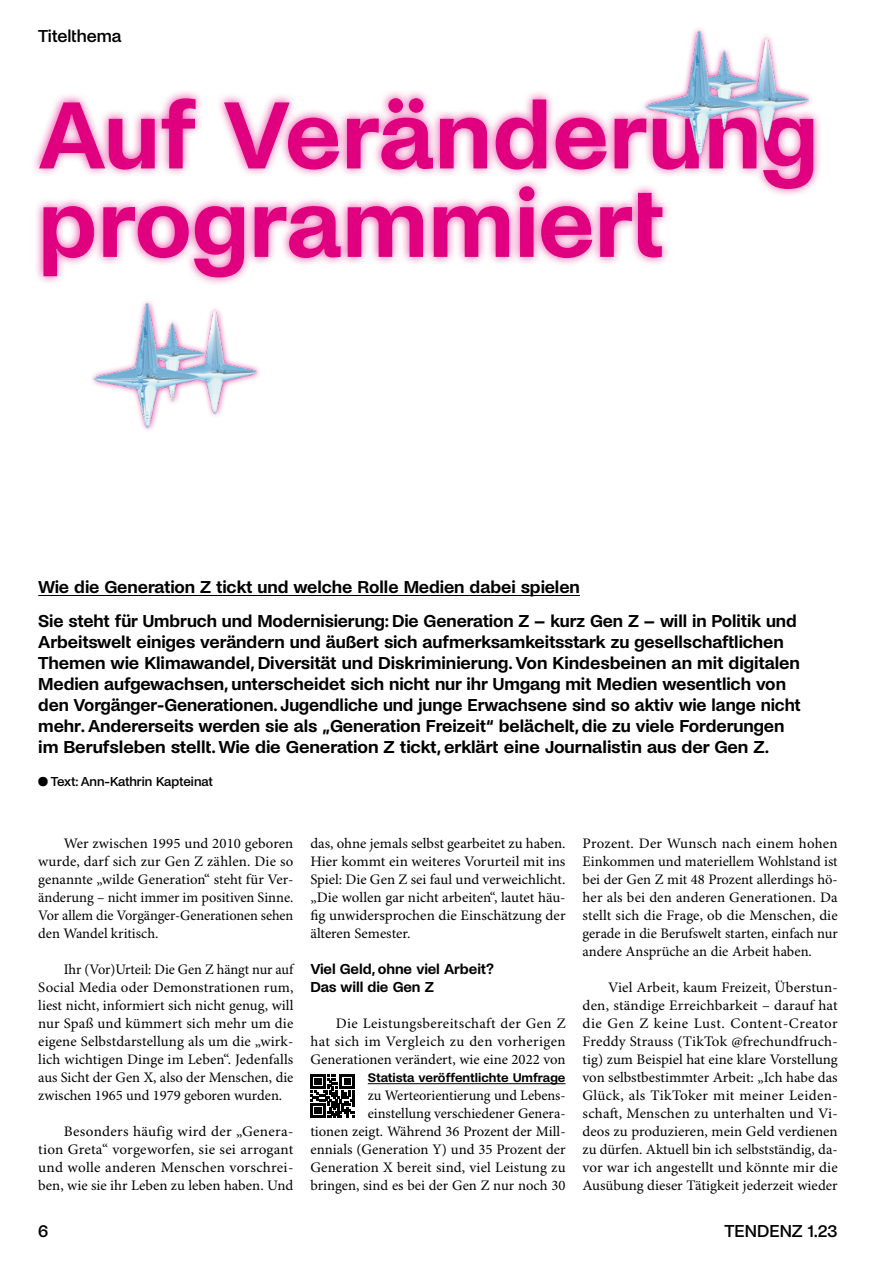
<style>
.page{position:relative;width:893px;height:1263px;background:#fff}
.page>*{position:absolute;margin:0;border:0;box-sizing:border-box;transform-origin:0 0}
.t1{font:600 99.15px/88.5px "Noi Grotesk";letter-spacing:.005em;color:#e0007f}
.t2{font:600 18px/21px "Noi Grotesk";letter-spacing:-.005em;color:#000}
.t3{font:500 18px "Noi Grotesk";color:#000}
.t4{font:600 15px/18px "Noi Grotesk";letter-spacing:-.01em;color:#000}
.t5{font:14.55px/18px "Minion Pro";color:#000;text-align:justify}
.t6{font:14.55px/18px "Minion Pro";color:#000;text-align:justify;scale:1.04 1}
.t7{font:500 13.5px "Noi Grotesk";letter-spacing:-.01em;color:#000}
.t8{font:600 13.05px "Noi Grotesk";letter-spacing:-.005em;color:#000}
</style>
<div class="page">
<hr style="left:368px;top:1083px;width:198px;height:1px;background:#000">
<svg style="left:311px;top:1074px;width:43px;height:44px"></svg>
<div style="left:31px;top:89px;width:792px;height:198px;background:#e0007f;opacity:.75"></div>
<hr style="left:38px;top:595px;width:542px;height:1px;background:#000">
<div style="left:640px;top:25px;width:174px;height:136px;background:#e0007f;opacity:.75"></div>
<img style="left:640px;top:25px;width:170px;height:142px">
<img style="left:92px;top:301px;width:166px;height:130px">
<p class="t3" style="left:38px;top:26px;width:85px">Titelthema</p>
<h1 class="t1" style="left:38px;top:93px;width:781px">Auf Veränderung programmiert</h1>
<p class="t2" style="left:38px;top:577px;width:543px">Wie die Generation Z tickt und welche Rolle Medien dabei spielen</p>
<p class="t2" style="left:38px;top:610px;width:764px">Sie steht für Umbruch und Modernisierung: Die Generation Z – kurz Gen Z – will in Politik und Arbeitswelt einiges verändern und äußert sich aufmerksamkeitsstark zu gesellschaftlichen Themen wie Klimawandel, Diversität und Diskriminierung. Von Kindesbeinen an mit digitalen Medien aufgewachsen, unterscheidet sich nicht nur ihr Umgang mit Medien wesentlich von den Vorgänger-Generationen. Jugendliche und junge Erwachsene sind so aktiv wie lange nicht mehr. Andererseits werden sie als „Generation Freizeit“ belächelt, die zu viele Forderungen im Berufsleben stellt. Wie die Generation Z tickt, erklärt eine Journalistin aus der Gen Z.</p>
<p class="t7" style="left:51px;top:774px;width:164px">Text: Ann-Kathrin Kapteinat</p>
<p class="t5" style="left:38px;top:835px;width:257px;text-indent:26px">Wer zwischen 1995 und 2010 geboren wurde, darf sich zur Gen Z zählen. Die so genannte „wilde Generation“ steht für Ver&shy;änderung – nicht immer im positiven Sinne.<br>Vor allem die Vorgänger-Generationen sehen den Wandel kritisch.</p>
<p class="t5" style="left:38px;top:961px;width:257px;text-indent:26px">Ihr (Vor)Urteil: Die Gen Z hängt nur auf Social Media oder Demonstrationen rum, liest nicht, informiert sich nicht genug, will nur Spaß und kümmert sich mehr um die eigene Selbstdarstellung als um die „wirk&shy;lich wichtigen Dinge im Leben“. Jedenfalls aus Sicht der Gen X, also der Menschen, die zwischen 1965 und 1979 geboren wurden.</p>
<p class="t6" style="left:38px;top:1123px;width:247px;text-indent:26px">Besonders häufig wird der „Genera&shy;tion Greta“ vorgeworfen, sie sei arrogant und wolle anderen Menschen vorschrei&shy;ben, wie sie ihr Leben zu leben haben. Und</p>
<p class="t5" style="left:310px;top:835px;width:257px">das, ohne jemals selbst gearbeitet zu haben.<br>Hier kommt ein weiteres Vorurteil mit ins Spiel: Die Gen Z sei faul und verweichlicht. „Die wollen gar nicht arbeiten“, lautet häu&shy;fig unwidersprochen die Einschätzung der älteren Semester.</p>
<p class="t4" style="left:310px;top:961px;width:185px">Viel Geld, ohne viel Arbeit?<br>Das will die Gen Z</p>
<p class="t5" style="left:310px;top:1015px;width:257px;text-indent:26px">Die Leistungsbereitschaft der Gen Z hat sich im Vergleich zu den vorherigen Generationen verändert, wie eine 2022 von</p>
<p class="t8" style="left:368px;top:1071px;width:199px">Statista veröffentlichte Umfrage</p>
<p class="t5" style="left:310px;top:1087px;width:257px;text-align:right">zu Werteorientierung und Lebens&shy;einstellung verschiedener Genera-<br>tionen zeigt. Während 36 Prozent der Mill&shy;ennials (Generation Y) und 35 Prozent der Generation X bereit sind, viel Leistung zu bringen, sind es bei der Gen Z nur noch 30</p>
<p class="t5" style="left:583px;top:835px;width:257px">Prozent. Der Wunsch nach einem hohen Einkommen und materiellem Wohlstand ist bei der Gen Z mit 48 Prozent allerdings hö&shy;her als bei den anderen Generationen. Da stellt sich die Frage, ob die Menschen, die gerade in die Berufswelt starten, einfach nur andere Ansprüche an die Arbeit haben.</p>
<p class="t5" style="left:583px;top:979px;width:257px;text-indent:26px">Viel Arbeit, kaum Freizeit, Überstun&shy;den, ständige Erreichbarkeit – darauf hat die Gen Z keine Lust. Content-Creator Freddy Strauss (TikTok @frechundfruch&shy;tig) zum Beispiel hat eine klare Vorstellung von selbstbestimmter Arbeit: „Ich habe das Glück, als TikToker mit meiner Leiden&shy;schaft, Menschen zu unterhalten und Vi&shy;deos zu produzieren, mein Geld verdienen zu dürfen. Aktuell bin ich selbstständig, da&shy;vor war ich angestellt und könnte mir die Ausübung dieser Tätigkeit jederzeit wieder</p>
<p class="t3" style="left:38px;top:1220px;width:12px">6</p>
<p class="t3" style="left:724px;top:1220px;width:115px">TENDENZ 1.23</p>
</div>
